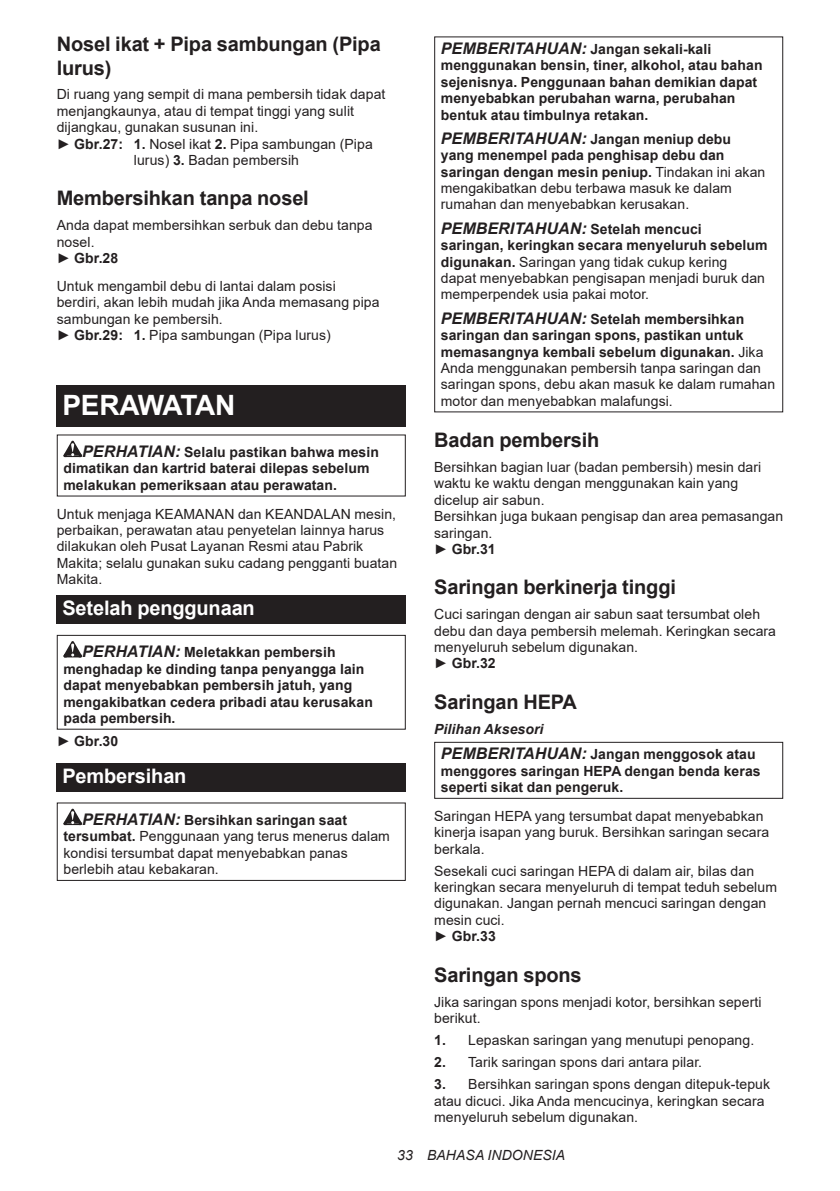
<style>
.page{position:relative;width:840px;height:1191px;background:#fff}
.page>*{position:absolute;margin:0;border:0;box-sizing:border-box;transform-origin:0 0}
.t1{font:700 28px "Arial";letter-spacing:-.035em;color:#fff}
.t2{font:700 20px/23.4px "Arial";letter-spacing:-.01em;color:#231f20}
.t3{font:700 20px "Arial";letter-spacing:-.01em;color:#fff}
.t4{font:italic 700 16px "Arial";letter-spacing:.005em;color:#231f20}
.t5{font:14px/16.4px "Arial";letter-spacing:.005em;color:#231f20}
.t6{font:700 14px/16.4px "Arial";letter-spacing:.005em;color:#231f20}
.t7{font:italic 14px "Arial";letter-spacing:.005em;color:#231f20}
.s1{font-weight:700}
.s2{font-style:italic;font-size:16px}
.s3{font-weight:400}
.s4{font-weight:700;font-style:italic;font-size:16px}
.s5{font-style:normal;font-size:14px}
.s6{font-style:italic}
</style>
<div class="page">
<div style="left:57px;top:385px;width:348px;height:41px;background:#231f20"></div>
<svg style="left:63px;top:441px;width:19px;height:16px"></svg>
<div style="left:57px;top:595px;width:348px;height:29px;background:#231f20"></div>
<svg style="left:63px;top:641px;width:19px;height:16px"></svg>
<div style="left:57px;top:635px;width:348px;height:94px;border:1px solid #231f20"></div>
<div style="left:57px;top:763px;width:348px;height:28px;background:#231f20"></div>
<svg style="left:63px;top:808px;width:19px;height:17px"></svg>
<div style="left:57px;top:802px;width:348px;height:79px;border:1px solid #231f20"></div>
<div style="left:434px;top:742px;width:348px;height:57px;border:1px solid #231f20"></div>
<h2 class="t2" style="left:57px;top:33px;width:325px">Nosel ikat + Pipa sambungan (Pipa lurus)</h2>
<p class="t5" style="left:57px;top:86px;width:330px">Di ruang yang sempit di mana pembersih tidak dapat</p>
<p class="t5" style="left:57px;top:103px;width:299px">menjangkaunya, atau di tempat tinggi yang sulit</p>
<p class="t5" style="left:57px;top:119px;width:203px">dijangkau, gunakan susunan ini.</p>
<p class="t5" style="left:57px;top:135px;width:317px">► <span class="s1">Gbr.27: 1.</span> Nosel ikat <span class="s1">2.</span> Pipa sambungan (Pipa</p>
<p class="t5" style="left:134px;top:152px;width:166px">lurus) <span class="s1">3.</span> Badan pembersih</p>
<h2 class="t2" style="left:57px;top:187px;width:253px">Membersihkan tanpa nosel</h2>
<p class="t5" style="left:57px;top:217px;width:317px">Anda dapat membersihkan serbuk dan debu tanpa nosel.<br>► <span class="s1">Gbr.28</span></p>
<p class="t5" style="left:57px;top:278px;width:324px">Untuk mengambil debu di lantai dalam posisi berdiri, akan lebih mudah jika Anda memasang pipa sambungan ke pembersih.<br>► <span class="s1">Gbr.29: 1.</span> Pipa sambungan (Pipa lurus)</p>
<h1 class="t1" style="left:62px;top:385px;width:174px">PERAWATAN</h1>
<p class="t6" style="left:63px;top:444px;width:317px;text-indent:19px"><span class="s2">PERHATIAN:</span> Selalu pastikan bahwa mesin dimatikan dan kartrid baterai dilepas sebelum melakukan pemeriksaan atau perawatan.</p>
<p class="t5" style="left:57px;top:505px;width:342px">Untuk menjaga KEAMANAN dan KEANDALAN mesin, perbaikan, perawatan atau penyetelan lainnya harus dilakukan oleh Pusat Layanan Resmi atau Pabrik Makita; selalu gunakan suku cadang pengganti buatan Makita.</p>
<h2 class="t3" style="left:62px;top:594px;width:194px">Setelah penggunaan</h2>
<p class="t6" style="left:63px;top:644px;width:311px;text-indent:19px"><span class="s2">PERHATIAN:</span> Meletakkan pembersih menghadap ke dinding tanpa penyangga lain dapat menyebabkan pembersih jatuh, yang mengakibatkan cedera pribadi atau kerusakan pada pembersih.</p>
<p class="t6" style="left:57px;top:733px;width:63px"><span class="s3">►</span> Gbr.30</p>
<h2 class="t3" style="left:62px;top:762px;width:125px">Pembersihan</h2>
<p class="t5" style="left:63px;top:812px;width:328px;text-indent:19px"><span class="s4">PERHATIAN:</span> <span class="s1">Bersihkan saringan saat tersumbat.</span> Penggunaan yang terus menerus dalam kondisi tersumbat dapat menyebabkan panas berlebih atau kebakaran.</p>
<p class="t6" style="left:440px;top:41px;width:323px"><span class="s2">PEMBERITAHUAN:</span> Jangan sekali-kali menggunakan bensin, tiner, alkohol, atau bahan sejenisnya. Penggunaan bahan demikian dapat menyebabkan perubahan warna, perubahan bentuk atau timbulnya retakan.</p>
<p class="t5" style="left:440px;top:131px;width:326px"><span class="s4">PEMBERITAHUAN:</span> <span class="s1">Jangan meniup debu yang menempel pada penghisap debu dan saringan dengan mesin peniup.</span> Tindakan ini akan mengakibatkan debu terbawa masuk ke dalam rumahan dan menyebabkan kerusakan.</p>
<p class="t4" style="left:440px;top:217px;width:262px">PEMBERITAHUAN: <span class="s5">Setelah mencuci</span></p>
<p class="t5" style="left:440px;top:237px;width:328px"><span class="s1">saringan, keringkan secara menyeluruh sebelum digunakan.</span> Saringan yang tidak cukup kering<br>dapat menyebabkan pengisapan menjadi buruk dan memperpendek usia pakai motor.</p>
<p class="t5" style="left:440px;top:310px;width:336px"><span class="s4">PEMBERITAHUAN:</span> <span class="s1">Setelah membersihkan saringan dan saringan spons, pastikan untuk memasangnya kembali sebelum digunakan.</span> Jika Anda menggunakan pembersih tanpa saringan dan saringan spons, debu akan masuk ke dalam rumahan motor dan menyebabkan malafungsi.</p>
<h2 class="t2" style="left:434px;top:428px;width:166px">Badan pembersih</h2>
<p class="t5" style="left:434px;top:459px;width:350px">Bersihkan bagian luar (badan pembersih) mesin dari waktu ke waktu dengan menggunakan kain yang dicelup air sabun.<br>Bersihkan juga bukaan pengisap dan area pemasangan saringan.<br>► <span class="s1">Gbr.31</span></p>
<h2 class="t2" style="left:434px;top:576px;width:243px">Saringan berkinerja tinggi</h2>
<p class="t5" style="left:434px;top:606px;width:343px">Cuci saringan dengan air sabun saat tersumbat oleh debu dan daya pembersih melemah. Keringkan secara menyeluruh sebelum digunakan.<br>► <span class="s1">Gbr.32</span></p>
<h2 class="t2" style="left:434px;top:690px;width:144px">Saringan HEPA</h2>
<p class="t6" style="left:440px;top:716px;width:316px;line-height:25.6px;text-indent:-7px"><span class="s6">Pilihan Aksesori<br></span><span class="s2">PEMBERITAHUAN:</span> Jangan menggosok atau</p>
<p class="t6" style="left:440px;top:763px;width:321px">menggores saringan HEPA dengan benda keras seperti sikat dan pengeruk.</p>
<p class="t5" style="left:434px;top:807px;width:336px">Saringan HEPA yang tersumbat dapat menyebabkan kinerja isapan yang buruk. Bersihkan saringan secara berkala.</p>
<p class="t5" style="left:434px;top:862px;width:344px">Sesekali cuci saringan HEPA di dalam air, bilas dan keringkan secara menyeluruh di tempat teduh sebelum digunakan. Jangan pernah mencuci saringan dengan mesin cuci.<br>► <span class="s1">Gbr.33</span></p>
<h2 class="t2" style="left:434px;top:963px;width:149px">Saringan spons</h2>
<p class="t5" style="left:434px;top:993px;width:328px">Jika saringan spons menjadi kotor, bersihkan seperti berikut.</p>
<p class="t5" style="left:434px;top:1031px;width:321px"><span class="s1">1.</span> Lepaskan saringan yang menutupi penopang.</p>
<p class="t5" style="left:434px;top:1053px;width:269px"><span class="s1">2.</span> Tarik saringan spons dari antara pilar.</p>
<p class="t5" style="left:434px;top:1076px;width:337px"><span class="s1">3.</span> Bersihkan saringan spons dengan ditepuk-tepuk atau dicuci. Jika Anda mencucinya, keringkan secara menyeluruh sebelum digunakan.</p>
<p class="t7" style="left:397px;top:1146px;width:169px">33 BAHASA INDONESIA</p>
</div>
